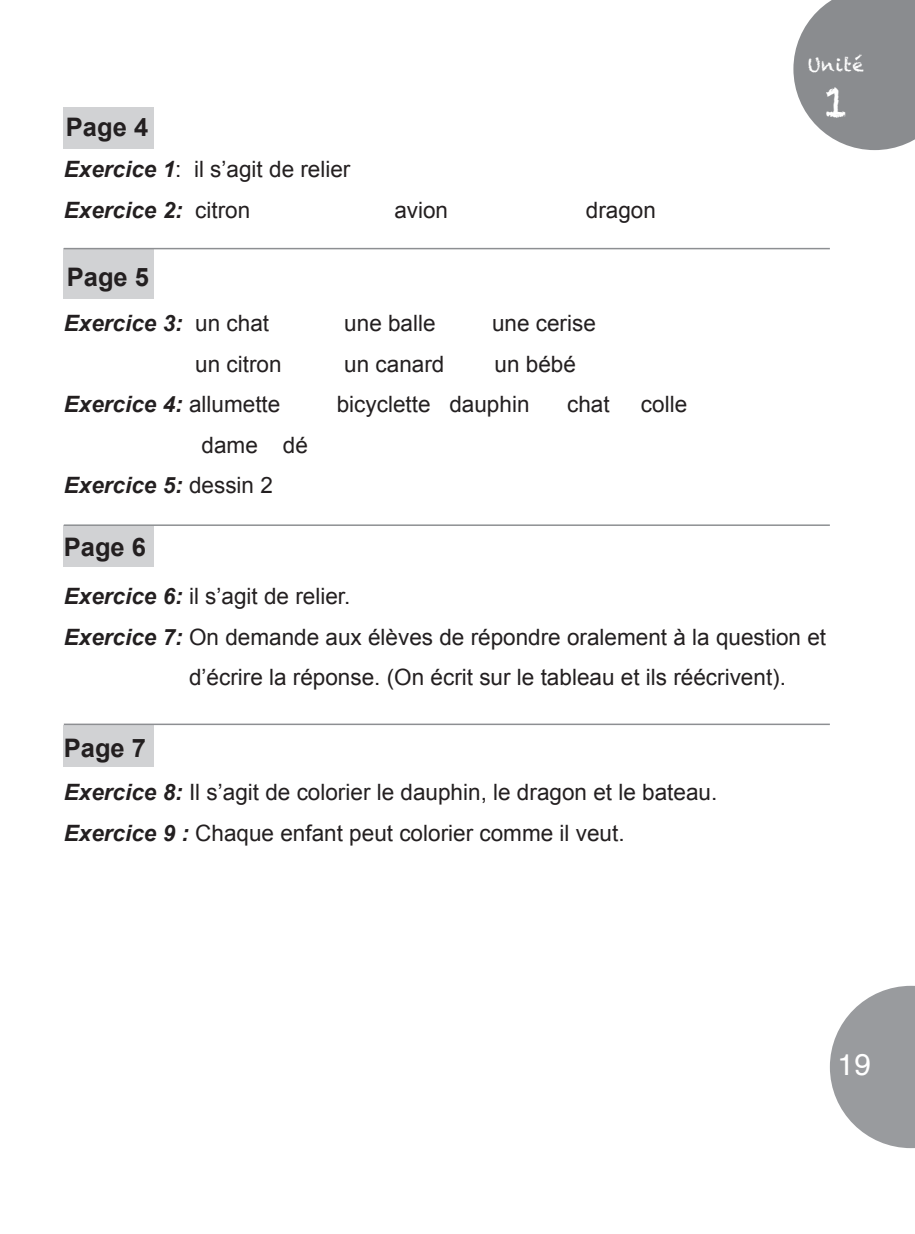
<style>
.page{position:relative;width:915px;height:1234px;background:#fff}
.page>*{position:absolute;margin:0;border:0;box-sizing:border-box;transform-origin:0 0}
.t1{font:42.6px "Chalkduster";color:#fff}
.t2{font:30px "Helvetica";color:#fff}
.t3{font:700 25.5px "Arial";color:#231f20}
.t4{font:22.5px "Arial";color:#231f20}
.t5{font:italic 700 22.5px "Arial";color:#231f20}
.t6{font:18px "Chalkduster";letter-spacing:.045em;color:#fff}
.s1{font-weight:700;font-style:italic}
.s2{font-weight:400;font-style:normal}
</style>
<div class="page">
<svg style="left:793px;top:0;width:121px;height:150px;background:#999b9d"></svg>
<svg style="left:829px;top:985px;width:85px;height:162px"></svg>
<div style="left:64px;top:248px;width:90px;height:50px;background:#d1d2d4"></div>
<div style="left:64px;top:107px;width:90px;height:42px;background:#d1d2d4"></div>
<div style="left:64px;top:524px;width:90px;height:42px;background:#d1d2d4"></div>
<div style="left:64px;top:724px;width:90px;height:42px;background:#d1d2d4"></div>
<hr style="left:64px;top:248px;width:765px;height:1px;background:#8d8f92">
<hr style="left:64px;top:524px;width:765px;height:2px;background:#8d8f92">
<hr style="left:64px;top:723px;width:765px;height:2px;background:#8d8f92">
<p class="t3" style="left:66px;top:110px;width:84px">Page 4</p>
<p class="t4" style="left:64px;top:154px;width:288px"><span class="s1">Exercice 1</span>: il s’agit de relier</p>
<p class="t5" style="left:64px;top:195px;width:188px">Exercice 2: <span class="s2">citron</span></p>
<p class="t4" style="left:394px;top:195px;width:55px">avion</p>
<p class="t4" style="left:585px;top:195px;width:72px">dragon</p>
<p class="t3" style="left:67px;top:260px;width:84px">Page 5</p>
<p class="t5" style="left:64px;top:309px;width:207px">Exercice 3: <span class="s2">un chat</span></p>
<p class="t4" style="left:344px;top:308px;width:93px">une balle</p>
<p class="t4" style="left:492px;top:308px;width:105px">une cerise</p>
<p class="t4" style="left:195px;top:349px;width:88px">un citron</p>
<p class="t4" style="left:344px;top:349px;width:102px">un canard</p>
<p class="t4" style="left:494px;top:349px;width:83px">un bébé</p>
<p class="t5" style="left:64px;top:390px;width:218px">Exercice 4: <span class="s2">allumette</span></p>
<p class="t4" style="left:336px;top:389px;width:194px">bicyclette dauphin</p>
<p class="t4" style="left:567px;top:389px;width:44px">chat</p>
<p class="t4" style="left:640px;top:389px;width:48px">colle</p>
<p class="t4" style="left:201px;top:430px;width:108px">dame dé</p>
<p class="t5" style="left:64px;top:471px;width:210px">Exercice 5: <span class="s2">dessin 2</span></p>
<p class="t3" style="left:64px;top:530px;width:84px">Page 6</p>
<p class="t6" style="left:807px;top:54px;width:58px">Unité</p>
<p class="t1" style="left:822px;top:77px;width:27px">1</p>
<p class="t4" style="left:64px;top:581px;width:288px"><span class="s1">Exercice 6:</span> il s’agit de relier.</p>
<p class="t4" style="left:64px;top:622px;width:763px"><span class="s1">Exercice 7:</span> On demande aux élèves de répondre oralement à la question et</p>
<p class="t4" style="left:189px;top:662px;width:598px">d’écrire la réponse. (On écrit sur le tableau et ils réécrivent).</p>
<p class="t3" style="left:64px;top:731px;width:84px">Page 7</p>
<p class="t4" style="left:64px;top:777px;width:654px"><span class="s1">Exercice 8:</span> Il s’agit de colorier le dauphin, le dragon et le bateau.</p>
<p class="t4" style="left:64px;top:818px;width:562px"><span class="s1">Exercice 9 :</span> Chaque enfant peut colorier comme il veut.</p>
<p class="t2" style="left:837px;top:1041px;width:35px">19</p>
</div>
